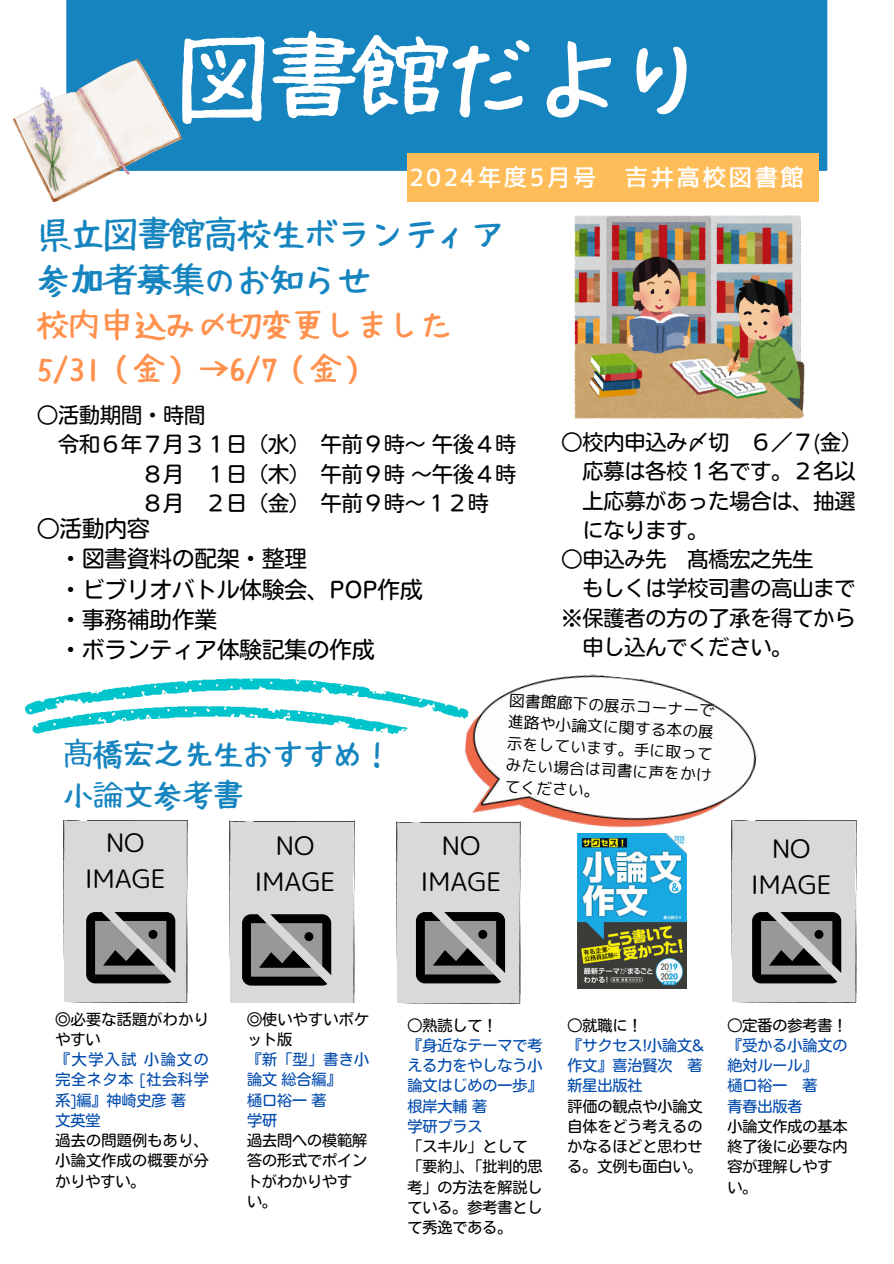
<style>
.page{position:relative;width:894px;height:1264px;background:#fff}
.page>*{position:absolute;margin:0;border:0;box-sizing:border-box;transform-origin:0 0}
.t1{font:89.1px "Hanazome Font";color:#fff}
.t2{font:33.45px/46.2px "Hanazome Font";color:#1685bf}
.t3{font:32.1px/43.8px "Hanazome Font";color:#ff914d}
.t4{font:30px/41.7px "Hanazome Font";color:#1685bf}
.t5{font:25.5px/35.7px "rounded mplus 1 p regular";color:#000;text-align:center}
.t6{font:23.85px "JK Gothic M";letter-spacing:.09em;color:#fff}
.t7{font:22.5px/30.3px "Nud Motoya Maru Std W3";color:#000}
.t8{font:21px "Nud Motoya Maru Std W3";color:#000}
.t9{font:15.9px/21.6px "rounded mplus 1 p regular";color:#000;text-align:justify}
.t10{font:15px/20.2px "Nud Motoya Maru Std W3";color:#000}
.t11{font:15px/20.2px "Nud Motoya Maru Std W3";color:#004aad}
.t12{font:15px/20.2px "Nud Motoya Maru Std W3";letter-spacing:.025em;color:#000}
.t13{font:15px/20.2px "Nud Motoya Maru Std W3";letter-spacing:.02em;color:#000}
</style>
<div class="page">
<div style="left:68px;top:0;width:757px;height:169px;background:#1685bf"></div>
<div style="left:792px;top:153px;width:26px;height:49px;background:#ffbd59"></div>
<div style="left:432px;top:153px;width:360px;height:49px;background:#ffbd59"></div>
<div style="left:407px;top:153px;width:25px;height:49px;background:#ffbd59"></div>
<img style="left:14px;top:60px;width:167px;height:141px">
<img style="left:25px;top:678px;width:433px;height:55px">
<img style="left:577px;top:840px;width:109px;height:148px">
<img style="left:458px;top:674px;width:299px;height:166px">
<img style="left:574px;top:216px;width:230px;height:202px">
<div style="left:63px;top:820px;width:124px;height:182px;background:#d9d9d9"></div>
<svg style="left:86px;top:912px;width:89px;height:71px"></svg>
<div style="left:230px;top:820px;width:124px;height:182px;background:#d9d9d9"></div>
<div style="left:396px;top:821px;width:124px;height:182px;background:#d9d9d9"></div>
<div style="left:731px;top:820px;width:124px;height:182px;background:#d9d9d9"></div>
<svg style="left:242px;top:914px;width:89px;height:71px"></svg>
<svg style="left:416px;top:912px;width:89px;height:71px"></svg>
<svg style="left:751px;top:912px;width:90px;height:71px"></svg>
<p class="t1" style="left:179px;top:33px;width:536px">図書館だより</p>
<p class="t6" style="left:409px;top:165px;width:396px">2024年度5月号 吉井高校図書館</p>
<p class="t2" style="left:37px;top:211px;width:470px">県立図書館高校生ボランティア参加者募集のお知らせ</p>
<p class="t3" style="left:37px;top:303px;width:418px">校内申込み〆切変更しました<br>5/31（金）→6/7（金）</p>
<p class="t8" style="left:37px;top:404px;width:169px">○活動期間・時間</p>
<p class="t8" style="left:58px;top:434px;width:459px">令和６年７月３１日（水）午前９時～午後４時</p>
<p class="t8" style="left:142px;top:463px;width:375px">８月 １日（木）午前９時～午後４時</p>
<p class="t8" style="left:142px;top:492px;width:348px">８月 ２日（金）午前９時～１２時</p>
<p class="t7" style="left:60px;top:513px;width:364px;text-indent:-22px">○活動内容<br>・図書資料の配架・整理<br>・ビブリオバトル体験会、POP作成・事務補助作業<br>・ボランティア体験記集の作成</p>
<p class="t8" style="left:561px;top:431px;width:302px">○校内申込み〆切 ６／７(金）</p>
<p class="t8" style="left:582px;top:461px;width:274px">応募は各校１名です。２名以</p>
<p class="t8" style="left:582px;top:490px;width:274px">上応募があった場合は、抽選</p>
<p class="t8" style="left:582px;top:519px;width:127px">になります。</p>
<p class="t8" style="left:561px;top:548px;width:252px">○申込み先 髙橋宏之先生</p>
<h6 class="t8" style="left:582px;top:578px;width:274px">もしくは学校司書の高山まで</h6>
<p class="t8" style="left:561px;top:607px;width:295px">※保護者の方の了承を得てから</p>
<p class="t8" style="left:582px;top:636px;width:211px">申し込んでください。</p>
<p class="t4" style="left:63px;top:733px;width:331px">髙橋宏之先生おすすめ！小論文参考書</p>
<p class="t9" style="left:509px;top:689px;width:208px;rotate:3deg">図書館廊下の展示コーナーで進路や小論文に関する本の展示をしています。手に取ってみたい場合は司書に声をかけてください。</p>
<p class="t5" style="left:85px;top:825px;width:82px">NO<br>IMAGE</p>
<p class="t5" style="left:254px;top:827px;width:82px">NO<br>IMAGE</p>
<p class="t5" style="left:420px;top:827px;width:82px">NO<br>IMAGE</p>
<p class="t5" style="left:750px;top:830px;width:82px">NO<br>IMAGE</p>
<p class="t12" style="left:55px;top:1008px;width:155px">◎必要な話題がわかりやすい</p>
<p class="t11" style="left:55px;top:1049px;width:155px;text-align:justify">『大学入試小論文の完全ネタ本 [社会科学系]編』神崎史彦著</p>
<p class="t11" style="left:55px;top:1109px;width:46px">文英堂</p>
<p class="t10" style="left:55px;top:1130px;width:155px;text-align:justify">過去の問題例もあり、小論文作成の概要が分かりやすい。</p>
<p class="t13" style="left:247px;top:1008px;width:123px">◎使いやすいポケット版</p>
<p class="t11" style="left:247px;top:1049px;width:123px">『新「型」書き小論文総合編』</p>
<p class="t11" style="left:247px;top:1089px;width:81px">樋口裕一著</p>
<p class="t11" style="left:247px;top:1109px;width:31px">学研</p>
<p class="t10" style="left:247px;top:1130px;width:121px">過去問への模範解答の形式でポイントがわかりやすい。</p>
<p class="t10" style="left:407px;top:1014px;width:91px">○熟読して！</p>
<p class="t11" style="left:407px;top:1034px;width:136px;text-align:justify">『身近なテーマで考える力をやしなう小論文はじめの一歩』根岸大輔著</p>
<h4 class="t11" style="left:407px;top:1115px;width:76px">学研プラス</h4>
<p class="t10" style="left:407px;top:1136px;width:136px">「スキル」として「要約」、「批判的思考」の方法を解説している。参考書として秀逸である。</p>
<h3 class="t10" style="left:567px;top:1014px;width:76px">○就職に！</h3>
<p class="t11" style="left:567px;top:1034px;width:139px">『サクセス!小論文&amp;作文』喜治賢次 著新星出版社</p>
<h4 class="t10" style="left:567px;top:1095px;width:136px;text-align:justify">評価の観点や小論文自体をどう考えるのかなるほどと思わせる。文例も面白い。</h4>
<p class="t10" style="left:727px;top:1014px;width:121px">○定番の参考書！</p>
<h4 class="t11" style="left:727px;top:1034px;width:121px">『受かる小論文の絶対ルール』</h4>
<p class="t11" style="left:727px;top:1075px;width:91px">樋口裕一 著</p>
<h4 class="t11" style="left:727px;top:1095px;width:76px">青春出版者</h4>
<p class="t10" style="left:727px;top:1115px;width:121px">小論文作成の基本終了後に必要な内容が理解しやすい。</p>
</div>
